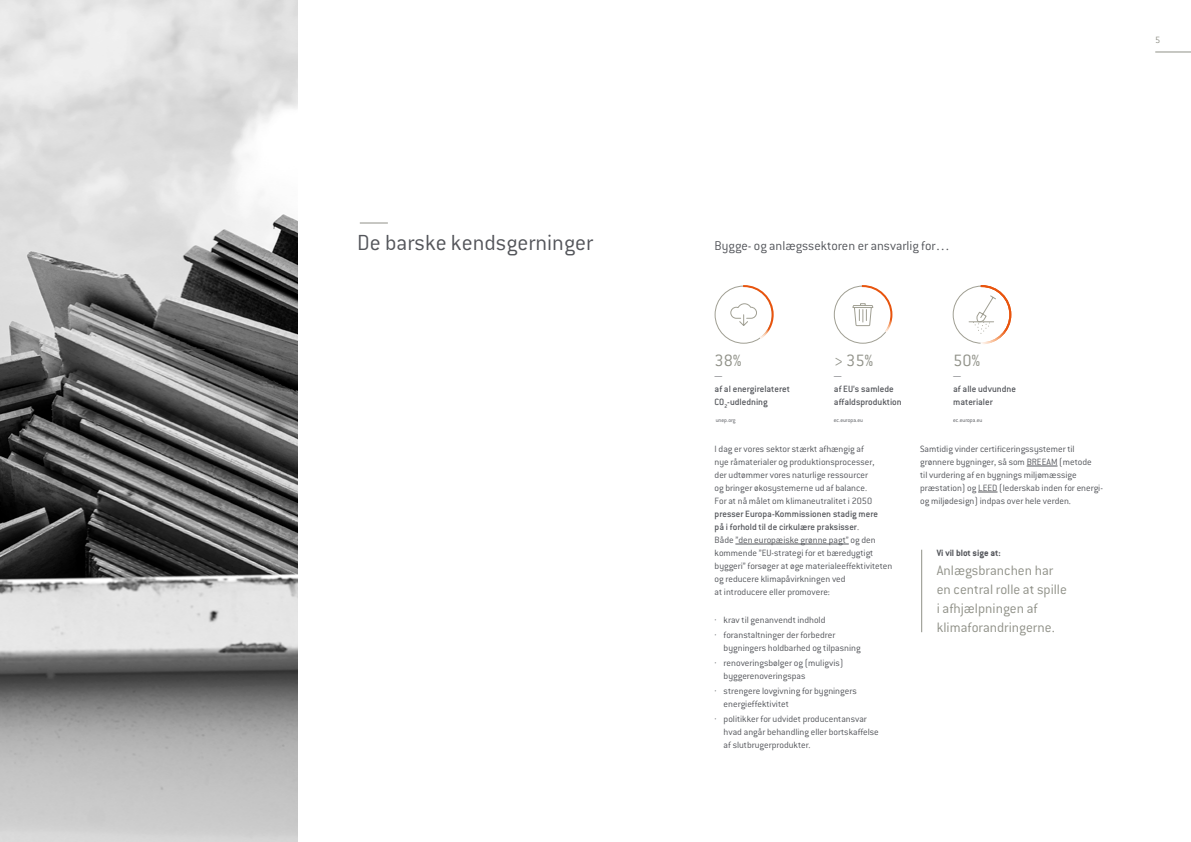
<style>
.page{position:relative;width:1191px;height:842px;background:#fff}
.page>*{position:absolute;margin:0;border:0;box-sizing:border-box;transform-origin:0 0}
.t1{font:300 24px "ITC Conduit LTCE";color:#54565b}
.t2{font:300 18px "ITC Conduit LTCE";color:#909188}
.t3{font:300 15px/19px "ITC Conduit LTCE";color:#909188}
.t4{font:300 14px "ITC Conduit LTCE";color:#54565b}
.t5{font:300 10px/13px "ITC Conduit LTCE";color:#54565b}
.t6{font:500 10px/13px "ITC Conduit LTCE";color:#54565b}
.t7{font:700 10px "ITC Conduit LTCE";color:#54565b}
.t8{font:300 10px "ITC Conduit LTCE";color:#909188}
.t9{font:300 6px "ITC Conduit LTCE";color:#54565b}
.s1{font-weight:500}
</style>
<div class="page">
<svg style="left:852px;top:285px;width:41px;height:49px"></svg>
<img style="left:0;top:0;width:298px;height:842px">
<svg style="left:969px;top:285px;width:43px;height:59px"></svg>
<svg style="left:730px;top:285px;width:44px;height:55px"></svg>
<hr style="left:735px;top:544px;width:113px;height:1px;background:#54565b">
<hr style="left:1026px;top:466px;width:31px;height:1px;background:#54565b">
<svg style="left:978px;top:492px;width:19px;height:1px"></svg>
<svg style="left:360px;top:223px;width:28px;height:1px"></svg>
<hr style="left:921px;top:550px;width:1px;height:82px;background:#909188">
<hr style="left:1155px;top:52px;width:36px;height:1px;background:#909188">
<p class="t8" style="left:1155px;top:34px;width:7px">5</p>
<h1 class="t1" style="left:357px;top:229px;width:237px">De barske kendsgerninger</h1>
<h3 class="t4" style="left:714px;top:237px;width:237px">Bygge- og anlægssektoren er ansvarlig for…</h3>
<h2 class="t2" style="left:714px;top:350px;width:29px">38%</h2>
<p class="t5" style="left:714px;top:369px;width:9px">—</p>
<p class="t6" style="left:714px;top:382px;width:77px">af al energirelateret<br>CO<sub>2</sub>-udledning</p>
<h2 class="t2" style="left:834px;top:350px;width:41px">&gt; 35%</h2>
<p class="t5" style="left:834px;top:369px;width:9px">—</p>
<p class="t6" style="left:834px;top:382px;width:69px">af EU’s samlede affaldsproduktion</p>
<h2 class="t2" style="left:953px;top:350px;width:29px">50%</h2>
<p class="t5" style="left:953px;top:369px;width:9px">—</p>
<p class="t6" style="left:953px;top:382px;width:64px">af alle udvundne materialer</p>
<p class="t9" style="left:715px;top:417px;width:21px">unep.org</p>
<p class="t9" style="left:833px;top:417px;width:31px">ec.europa.eu</p>
<p class="t9" style="left:953px;top:417px;width:31px">ec.europa.eu</p>
<p class="t5" style="left:714px;top:442px;width:161px">I dag er vores sektor stærkt afhængig af nye råmaterialer og produktionsprocesser, der udtømmer vores naturlige ressourcer og bringer økosystemerne ud af balance.<br>For at nå målet om klimaneutralitet i 2050</p>
<p class="t5" style="left:714px;top:507px;width:179px"><span class="s1">presser Europa-Kommissionen stadig mere<br>på i forhold til de cirkulære praksisser</span>.<br>Både ”den europæiske grønne pagt” og den kommende ”EU-strategi for et bæredygtigt byggeri” forsøger at øge materialeeffektiviteten og reducere klimapåvirkningen ved<br>at introducere eller promovere:</p>
<p class="t5" style="left:714px;top:612px;width:122px;line-height:15px">· krav til genanvendt indhold<br>· foranstaltninger der forbedrer</p>
<p class="t5" style="left:714px;top:640px;width:148px;line-height:15px;text-indent:9px">bygningers holdbarhed og tilpasning · renoveringsbølger og (muligvis)</p>
<p class="t5" style="left:714px;top:668px;width:144px;line-height:15px;text-indent:9px">byggerenoveringspas<br>· strengere lovgivning for bygningers</p>
<p class="t5" style="left:714px;top:696px;width:154px;line-height:15px;text-indent:9px">energieffektivitet<br>· politikker for udvidet producentansvar</p>
<p class="t5" style="left:723px;top:725px;width:157px">hvad angår behandling eller bortskaffelse af slutbrugerprodukter.</p>
<p class="t5" style="left:920px;top:442px;width:184px">Samtidig vinder certificeringssystemer til grønnere bygninger, så som BREEAM (metode<br>til vurdering af en bygnings miljømæssige præstation) og LEED (lederskab inden for energi&shy;og miljødesign) indpas over hele verden.</p>
<p class="t7" style="left:936px;top:547px;width:65px">Vi vil blot sige at:</p>
<h3 class="t3" style="left:936px;top:560px;width:132px">Anlægsbranchen har en central rolle at spille i afhjælpningen af klimaforandringerne.</h3>
</div>
